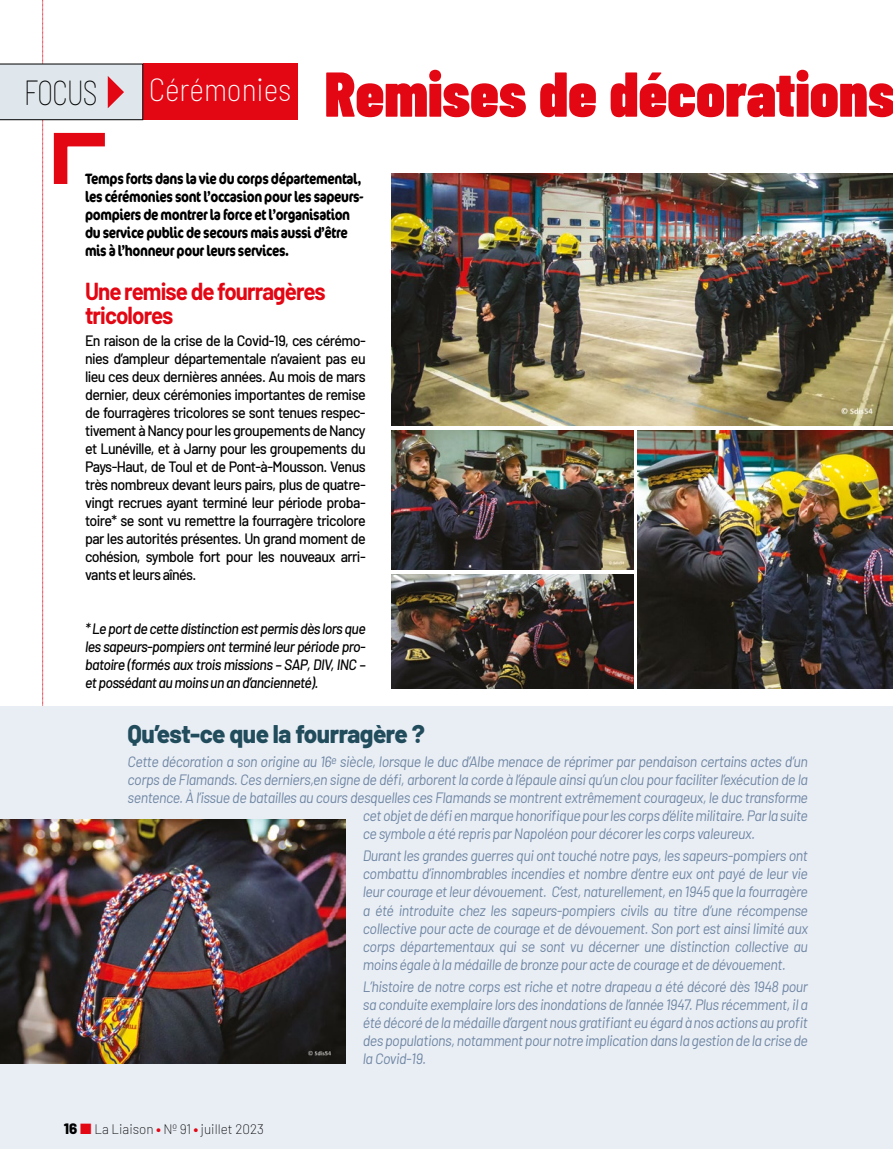
<style>
.page{position:relative;width:893px;height:1149px;background:#fff}
.page>*{position:absolute;margin:0;border:0;box-sizing:border-box;transform-origin:0 0}
.t1{font:900 63.15px "Barlow Condensed";color:#e30613}
.t2{font:100 semi-condensed 35.55px "Barlow";letter-spacing:-.04em;color:#000;scale:.85 1}
.t3{font:800 25.5px "Barlow";letter-spacing:-.02em;color:#214c5c;scale:.95 1}
.t4{font:700 24px/24px "Barlow";letter-spacing:-.04em;color:#e30613;scale:.93 1}
.t5{font:italic 15px/18px "Barlow";letter-spacing:-.03em;color:#6f86a3;text-align:justify;scale:.95 1}
.t6{font:500 15px/18px "Barlow";letter-spacing:-.04em;color:#000;text-align:justify;scale:.95 1}
.t7{font:700 15px/18px "Cocon OT";letter-spacing:-.03em;color:#000;scale:.8 1}
.t8{font:italic 500 15px/18px "Barlow";letter-spacing:-.04em;color:#000;text-align:justify;scale:.94 1}
.t9{font:200 13.5px "Barlow";color:#000}
.s1{font-weight:800;font-size:15px}
.s2{color:#e30613}
.s3{font-family:"Barlow Condensed";font-weight:900;color:#e30613}
</style>
<div class="page">
<div style="left:0;top:706px;width:893px;height:442px;background:#e9eef5"></div>
<div style="left:143px;top:64px;width:154px;height:56px;background:#e30613"></div>
<svg style="left:0;top:0;width:143px;height:1149px"></svg>
<img style="left:638px;top:430px;width:255px;height:258px">
<img style="left:391px;top:173px;width:502px;height:252px">
<img style="left:391px;top:430px;width:243px;height:139px">
<img style="left:391px;top:574px;width:243px;height:114px">
<img style="left:0;top:818px;width:346px;height:245px">
<h2 class="t2" style="left:24px;top:66px;width:88px">FOCUS</h2>
<h1 class="t1" style="left:149px;top:49px;width:748px"><sup>Cérémonies</sup> Remises de décorations</h1>
<p class="t7" style="left:85px;top:170px;width:350px">Temps forts dans la vie du corps départemental, les cérémonies sont l’occasion pour les sapeurs&shy;pompiers de montrer la force et l’organisation du service public de secours mais aussi d’être mis à l’honneur pour leurs services.</p>
<h3 class="t4" style="left:85px;top:277px;width:260px">Une remise de fourragères tricolores</h3>
<p class="t6" style="left:85px;top:330px;width:297px">En raison de la crise de la Covid-19, ces cérémo&shy;nies d’ampleur départementale n’avaient pas eu lieu ces deux dernières années. Au mois de mars dernier, deux cérémonies importantes de remise de fourragères tricolores se sont tenues respec&shy;tivement à Nancy pour les groupements de Nancy et Lunéville, et à Jarny pour les groupements du Pays-Haut, de Toul et de Pont-à-Mousson. Venus très nombreux devant leurs pairs, plus de quatre&shy;vingt recrues ayant terminé leur période proba&shy;toire* se sont vu remettre la fourragère tricolore par les autorités présentes. Un grand moment de cohésion, symbole fort pour les nouveaux arri&shy;vants et leurs aînés.</p>
<p class="t8" style="left:85px;top:618px;width:300px">* Le port de cette distinction est permis dès lors que les sapeurs-pompiers ont terminé leur période pro&shy;batoire (formés aux trois missions – SAP, DIV, INC – et possédant au moins un an d’ancienneté).</p>
<h3 class="t3" style="left:128px;top:714px;width:314px">Qu’est-ce que la fourragère ?</h3>
<p class="t5" style="left:128px;top:751px;width:718px">Cette décoration a son origine au 16<sup>e</sup> siècle, lorsque le duc d’Albe menace de réprimer par pendaison certains actes d’un</p>
<p class="t5" style="left:128px;top:769px;width:718px">corps de Flamands. Ces derniers,en signe de défi, arborent la corde à l’épaule ainsi qu’un clou pour faciliter l’exécution de la</p>
<p class="t5" style="left:128px;top:787px;width:718px">sentence. À l’issue de batailles au cours desquelles ces Flamands se montrent extrêmement courageux, le duc transforme</p>
<p class="t5" style="left:363px;top:805px;width:470px">cet objet de défi en marque honorifique pour les corps d’élite militaire. Par la suite</p>
<p class="t5" style="left:363px;top:823px;width:414px">ce symbole a été repris par Napoléon pour décorer les corps valeureux.</p>
<p class="t5" style="left:363px;top:845px;width:470px">Durant les grandes guerres qui ont touché notre pays, les sapeurs-pompiers ont combattu d’innombrables incendies et nombre d’entre eux ont payé de leur vie leur courage et leur dévouement. C’est, naturellement, en 1945 que la fourragère a été introduite chez les sapeurs-pompiers civils au titre d’une récompense collective pour acte de courage et de dévouement. Son port est ainsi limité aux corps départementaux qui se sont vu décerner une distinction collective au moins égale à la médaille de bronze pour acte de courage et de dévouement.</p>
<p class="t5" style="left:363px;top:975px;width:470px">L’histoire de notre corps est riche et notre drapeau a été décoré dès 1948 pour sa conduite exemplaire lors des inondations de l’année 1947. Plus récemment, il a été décoré de la médaille d’argent nous gratifiant eu égard à nos actions au profit des populations, notamment pour notre implication dans la gestion de la crise de la Covid-19.</p>
<p class="t9" style="left:64px;top:1119px;width:202px"><span class="s1">16</span> <span class="s2">■</span> La Liaison <span class="s3">•</span> Nº 91 <span class="s3">•</span> juillet 2023</p>
</div>
